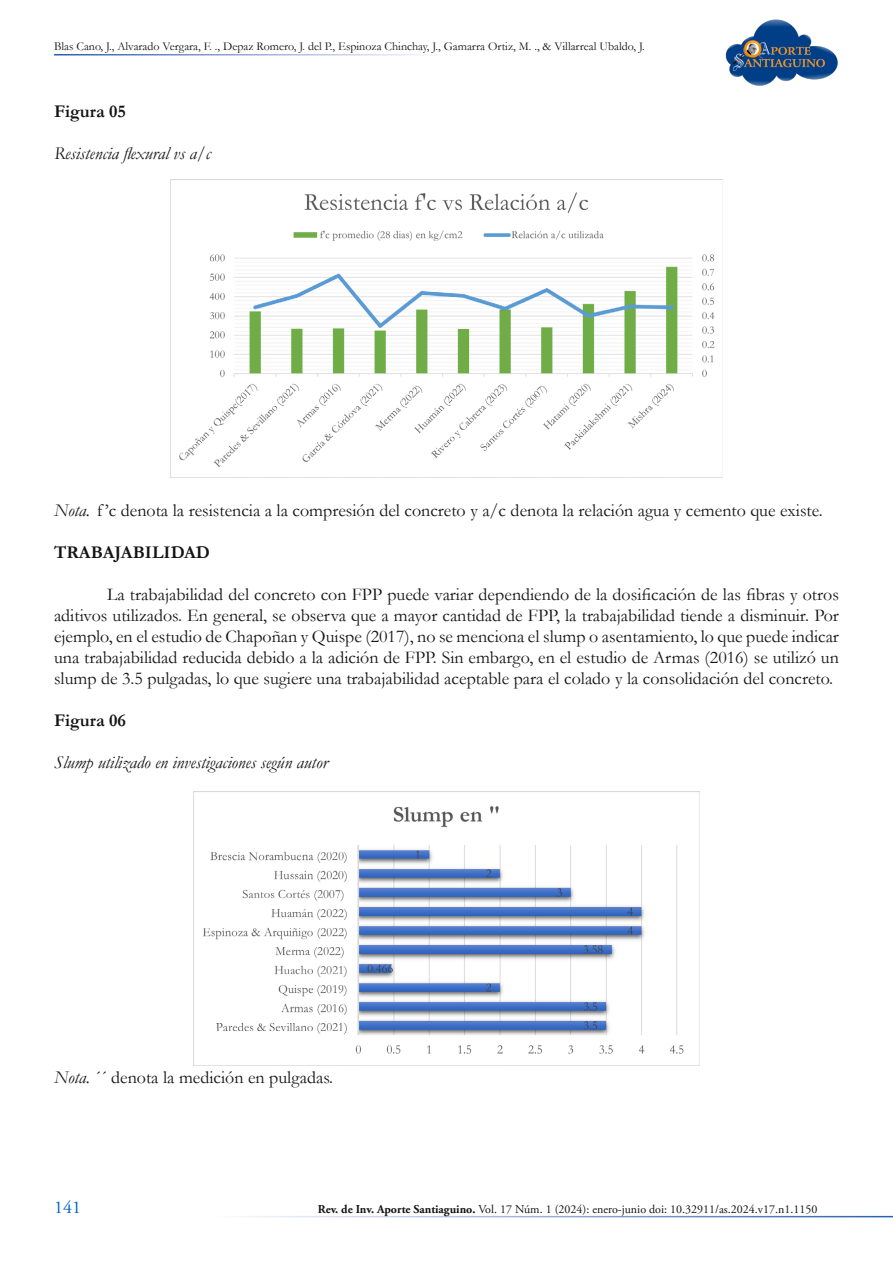
<style>
.page{position:relative;width:893px;height:1263px;background:#fff}
.page>*{position:absolute;margin:0;border:0;box-sizing:border-box;transform-origin:0 0}
.t1{font:18px/21px "Garamond";color:#141414;text-align:justify}
.t2{font:italic 18px "Garamond";color:#141414}
.t3{font:700 18px "Garamond";color:#141414}
.t4{font:18px "Adobe Garamond Pro";color:#0563c1}
.t5{font:12px "Garamond";color:#141414}
.t6{font:12px "Adobe Garamond Pro";color:#141414}
.s1{font-style:italic}
.s2{font-weight:700}
</style>
<div class="page">
<img style="left:725px;top:19px;width:113px;height:67px">
<img style="left:171px;top:179px;width:551px;height:299px">
<img style="left:194px;top:806px;width:505px;height:260px">
<p class="t5" style="left:54px;top:39px;width:592px">Blas Cano, J., Alvarado Vergara, F. ., Depaz Romero, J. del P., Espinoza Chinchay, J., Gamarra Ortiz, M. ., &amp; Villarreal Ubaldo, J.</p>
<p class="t3" style="left:54px;top:99px;width:74px">Figura 05</p>
<p class="t2" style="left:54px;top:141px;width:158px">Resistencia flexural vs a/c</p>
<p class="t1" style="left:54px;top:499px;width:770px"><span class="s1">Nota.</span> f ’c denota la resistencia a la compresión del concreto y a/c denota la relación agua y cemento que existe.</p>
<p class="t3" style="left:54px;top:540px;width:157px">TRABAJABILIDAD</p>
<p class="t1" style="left:54px;top:583px;width:786px;text-indent:53px">La trabajabilidad del concreto con FPP puede variar dependiendo de la dosificación de las fibras y otros aditivos utilizados. En general, se observa que a mayor cantidad de FPP, la trabajabilidad tiende a disminuir. Por ejemplo, en el estudio de Chapoñan y Quispe (2017), no se menciona el slump o asentamiento, lo que puede indicar una trabajabilidad reducida debido a la adición de FPP. Sin embargo, en el estudio de Armas (2016) se utilizó un slump de 3.5 pulgadas, lo que sugiere una trabajabilidad aceptable para el colado y la consolidación del concreto.</p>
<p class="t3" style="left:54px;top:708px;width:74px">Figura 06</p>
<p class="t2" style="left:54px;top:750px;width:275px">Slump utilizado en investigaciones según autor</p>
<p class="t1" style="left:54px;top:1066px;width:281px"><span class="s1">Nota.</span> ´´ denota la medición en pulgadas.</p>
<p class="t4" style="left:54px;top:1196px;width:28px">141</p>
<p class="t6" style="left:318px;top:1201px;width:501px"><span class="s2">Rev. de Inv. Aporte Santiaguino.</span> Vol. 17 Núm. 1 (2024): enero-junio doi: 10.32911/as.2024.v17.n1.1150</p>
</div>
